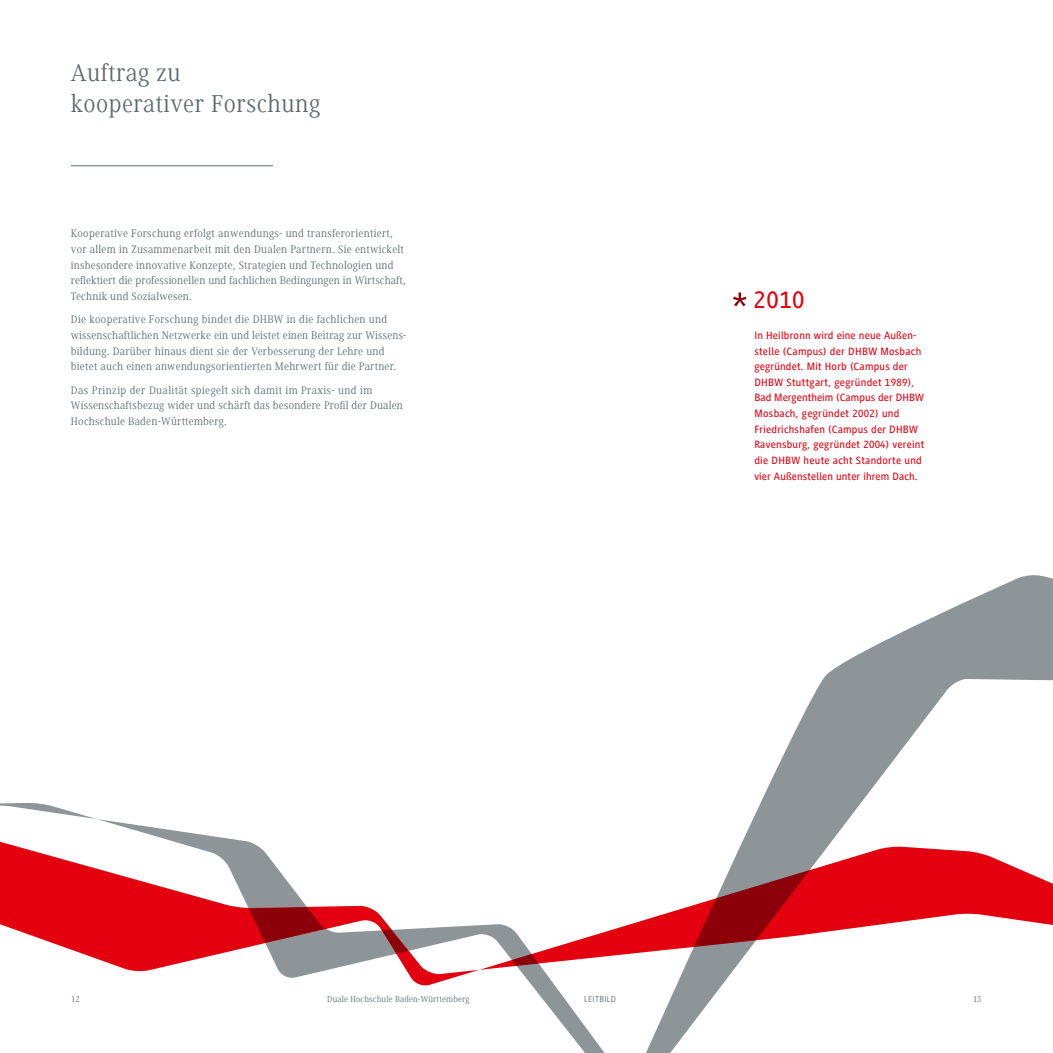
<style>
.page{position:relative;width:1053px;height:1053px;background:#fff}
.page>*{position:absolute;margin:0;border:0;box-sizing:border-box;transform-origin:0 0}
.t1{font:25px/31.2px "Generis Serif Com";letter-spacing:.02em;color:#5d686d}
.t2{font:500 25px "Generis Simple Com";color:#e3000f}
.t3{font:11.25px/15.6px "Generis Serif Com";letter-spacing:.02em;color:#5d686d}
.t4{font:500 11px/15.6px "Generis Sans Com";letter-spacing:.02em;color:#e3000f}
.t5{font:8.75px "Generis Serif Com";letter-spacing:.02em;color:#5d686d}
.t6{font:8.75px "Generis Sans Com";letter-spacing:.04em;color:#5d686d}
</style>
<div class="page">
<svg style="left:733px;top:292px;width:13px;height:14px"></svg>
<svg style="left:408px;top:575px;width:644px;height:477px"></svg>
<svg style="left:0;top:803px;width:408px;height:175px"></svg>
<svg style="left:512px;top:953px;width:26px;height:12px"></svg>
<svg style="left:693px;top:870px;width:116px;height:76px"></svg>
<hr style="left:71px;top:165px;width:202px;height:1px;background:#5d686d">
<h1 class="t1" style="left:71px;top:57px;width:251px">Auftrag zu<br>kooperativer Forschung</h1>
<p class="t3" style="left:71px;top:226px;width:336px">Kooperative Forschung erfolgt anwendungs- und transferorientiert, vor allem in Zusammenarbeit mit den Dualen Partnern. Sie entwickelt insbesondere innovative Konzepte, Strategien und Technologien und reflektiert die professionellen und fachlichen Bedingungen in Wirtschaft, Technik und Sozialwesen.</p>
<p class="t3" style="left:71px;top:312px;width:336px">Die kooperative Forschung bindet die DHBW in die fachlichen und wissenschaftlichen Netzwerke ein und leistet einen Beitrag zur Wissens&shy;bildung. Darüber hinaus dient sie der Verbesserung der Lehre und bietet auch einen anwendungsorientierten Mehrwert für die Partner.</p>
<p class="t3" style="left:71px;top:382px;width:333px">Das Prinzip der Dualität spiegelt sich damit im Praxis- und im<br>Wissenschaftsbezug wider und schärft das besondere Profil der Dualen<br>Hochschule Baden-Württemberg.</p>
<h1 class="t2" style="left:753px;top:285px;width:52px">2010</h1>
<p class="t4" style="left:754px;top:327px;width:171px">In Heilbronn wird eine neue Außen&shy;stelle (Campus) der DHBW Mosbach gegründet. Mit Horb (Campus der DHBW Stuttgart, gegründet 1989), Bad Mergentheim (Campus der DHBW Mosbach, gegründet 2002) und Friedrichshafen (Campus der DHBW Ravensburg, gegründet 2004) vereint die DHBW heute acht Standorte und vier Außenstellen unter ihrem Dach.</p>
<p class="t5" style="left:71px;top:994px;width:10px">12</p>
<p class="t5" style="left:327px;top:994px;width:144px">Duale Hochschule Baden-Württemberg</p>
<p class="t6" style="left:584px;top:994px;width:33px">Leitbild</p>
<p class="t5" style="left:973px;top:994px;width:10px">13</p>
</div>
